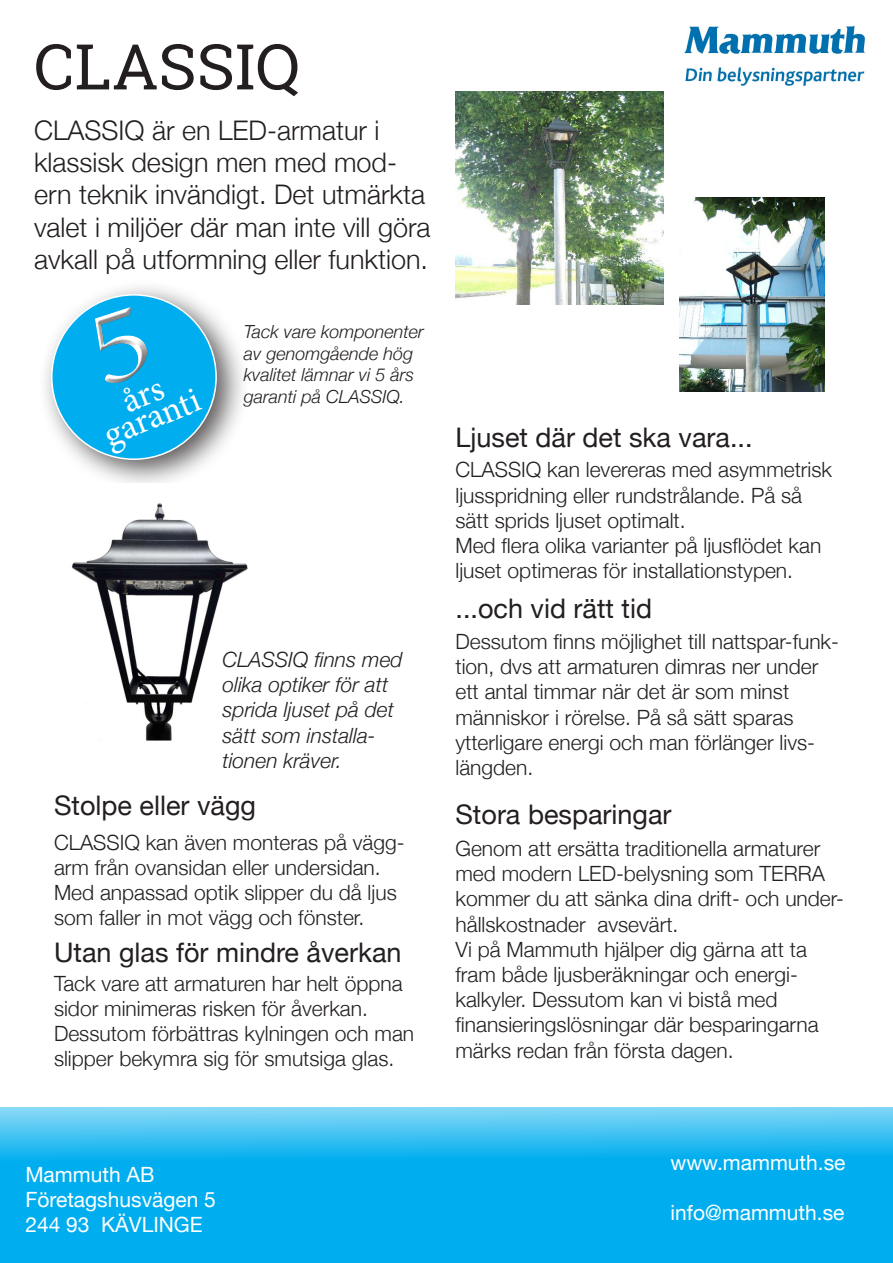
<style>
.page{position:relative;width:893px;height:1263px;background:#fff}
.page>*{position:absolute;margin:0;border:0;box-sizing:border-box;transform-origin:0 0}
.t1{font:63px "Roboto Slab";color:#231f20}
.t2{font:36px "Minion Pro";color:#fff}
.t3{font:300 27px/32.4px "Helvetica Neue";color:#231f20}
.t4{font:27px "Helvetica Neue";color:#231f20}
.t5{font:300 21px/25.2px "Helvetica Neue";color:#231f20}
.t6{font:italic 300 21px/25.2px "Helvetica Neue";color:#231f20}
.t7{font:21px "Helvetica Neue";color:#fff}
.t8{font:italic 300 18px/21.6px "Helvetica Neue";color:#231f20}
</style>
<div class="page">
<svg style="left:0;top:1107px;width:893px;height:156px;fill:#00aeef"></svg>
<img style="left:685px;top:25px;width:180px;height:61px">
<div style="left:37px;top:279px;width:213px;height:213px;background:#231f20;opacity:.75"></div>
<div style="left:52px;top:295px;width:164px;height:164px;background:#00aeef;border-radius:50%"></div>
<img style="left:54px;top:483px;width:196px;height:258px">
<img style="left:455px;top:91px;width:208px;height:213px">
<img style="left:680px;top:198px;width:145px;height:193px">
<svg style="left:71px;top:291px;width:99px;height:92px"></svg>
<p class="t1" style="left:34px;top:23px;width:267px">CLASSIQ</p>
<p class="t3" style="left:34px;top:112px;width:398px">CLASSIQ är en LED-armatur i klassisk design men med mod&shy;ern teknik invändigt. Det utmärkta valet i miljöer där man inte vill göra avkall på utformning eller funktion.</p>
<p class="t2" style="left:96px;top:413px;width:102px;rotate:-22deg">garanti</p>
<p class="t8" style="left:244px;top:320px;width:182px">Tack vare komponenter av genomgående hög kvalitet lämnar vi 5 års garanti på CLASSIQ.</p>
<p class="t6" style="left:223px;top:646px;width:182px">CLASSIQ finns med olika optiker för att sprida ljuset på det sätt som installa&shy;tionen kräver.</p>
<p class="t4" style="left:54px;top:786px;width:203px">Stolpe eller vägg</p>
<p class="t5" style="left:54px;top:828px;width:352px">CLASSIQ kan även monteras på vägg&shy;arm från ovansidan eller undersidan.</p>
<p class="t5" style="left:54px;top:878px;width:344px">Med anpassad optik slipper du då ljus som faller in mot vägg och fönster.</p>
<p class="t4" style="left:54px;top:933px;width:349px">Utan glas för mindre åverkan</p>
<p class="t5" style="left:54px;top:969px;width:362px">Tack vare att armaturen har helt öppna sidor minimeras risken för åverkan.<br>Dessutom förbättras kylningen och man slipper bekymra sig för smutsiga glas.</p>
<p class="t4" style="left:455px;top:418px;width:299px">Ljuset där det ska vara...</p>
<p class="t5" style="left:455px;top:456px;width:378px">CLASSIQ kan levereras med asymmetrisk ljusspridning eller rundstrålande. På så sätt sprids ljuset optimalt.</p>
<p class="t5" style="left:455px;top:531px;width:367px">Med flera olika varianter på ljusflödet kan ljuset optimeras för installationstypen.</p>
<p class="t4" style="left:455px;top:588px;width:198px">...och vid rätt tid</p>
<p class="t5" style="left:455px;top:627px;width:385px">Dessutom finns möjlighet till nattspar-funk&shy;tion, dvs att armaturen dimras ner under ett antal timmar när det är som minst människor i rörelse. På så sätt sparas</p>
<p class="t5" style="left:455px;top:728px;width:361px">ytterligare energi och man förlänger livs&shy;längden.</p>
<p class="t4" style="left:455px;top:795px;width:218px">Stora besparingar</p>
<p class="t5" style="left:455px;top:834px;width:390px">Genom att ersätta traditionella armaturer med modern LED-belysning som TERRA kommer du att sänka dina drift- och under&shy;hållskostnader avsevärt.</p>
<p class="t5" style="left:455px;top:935px;width:353px">Vi på Mammuth hjälper dig gärna att ta fram både ljusberäkningar och energi&shy;kalkyler. Dessutom kan vi bistå med</p>
<p class="t5" style="left:455px;top:1011px;width:365px">finansieringslösningar där besparingarna märks redan från första dagen.</p>
<p class="t7" style="left:25px;top:1159px;width:131px">Mammuth AB</p>
<p class="t7" style="left:25px;top:1184px;width:192px">Företagshusvägen 5</p>
<p class="t7" style="left:25px;top:1209px;width:179px">244 93 KÄVLINGE</p>
<p class="t7" style="left:670px;top:1147px;width:177px">www.mammuth.se</p>
<p class="t7" style="left:670px;top:1197px;width:176px">info@mammuth.se</p>
</div>
